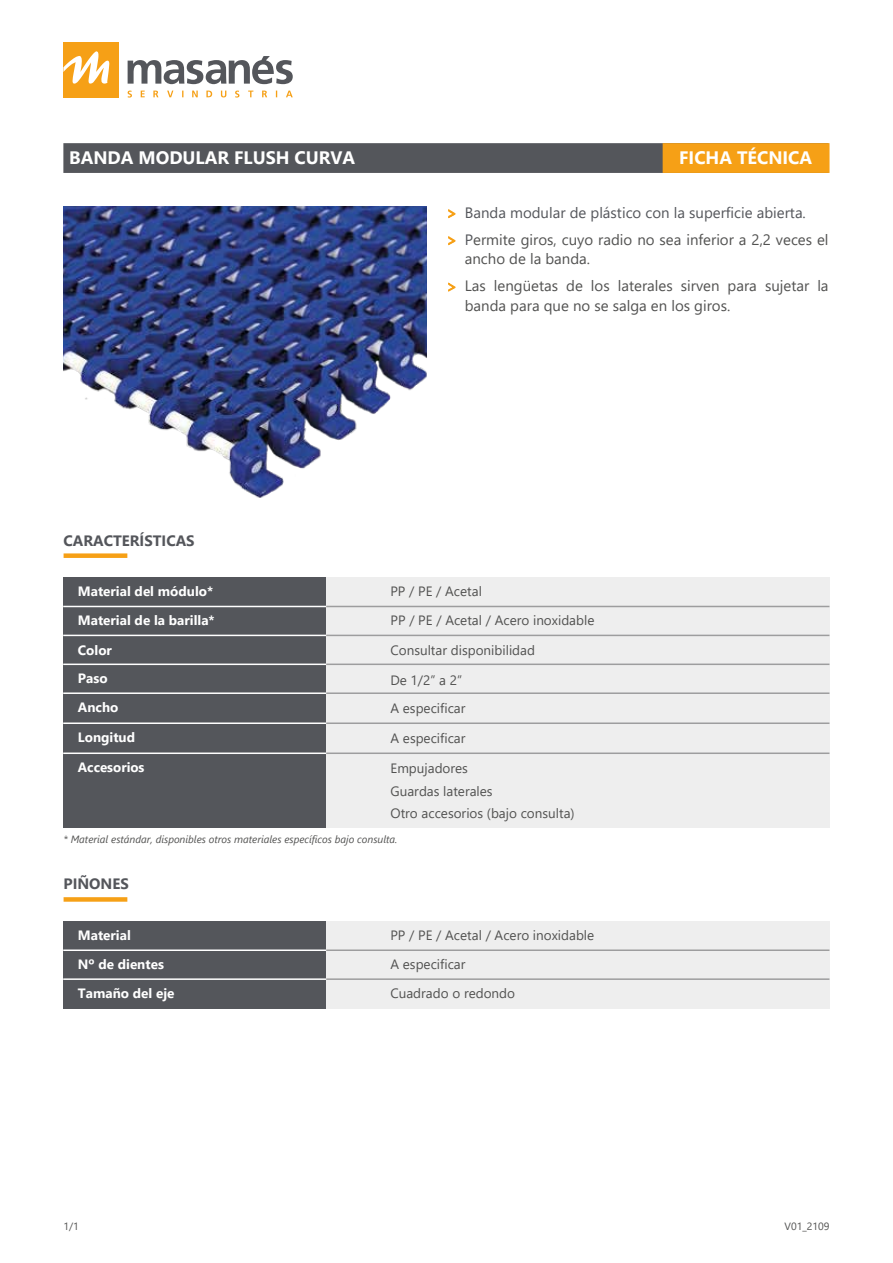
<style>
.page{position:relative;width:893px;height:1263px;background:#fff}
.page>*{position:absolute;margin:0;border:0;box-sizing:border-box;transform-origin:0 0}
.t1{font:700 18px "Segoe UI";color:#fff}
.t2{font:16.2px/27px "Segoe UI";color:#f6a016;scale:.93 1}
.t3{font:15px/27px "Segoe UI";color:#525251}
.t4{font:15px/27px "Segoe UI";color:#54565b}
.t5{font:700 15px "Segoe UI";color:#54565b}
.t6{font:13.5px/28.7px "Segoe UI";color:#525251}
.t7{font:700 13.5px/28.7px "Segoe UI";color:#fff}
.t8{font:italic 10.5px "Segoe UI";color:#525251}
.t9{font:10.5px "Segoe UI";color:#525251}
.s1{color:#525251}
</style>
<div class="page">
<div style="left:63px;top:143px;width:765px;height:30px;background:#54565b"></div>
<div style="left:663px;top:143px;width:166px;height:30px;background:#f6a016"></div>
<div style="left:63px;top:42px;width:55px;height:55px;background:#f6a016"></div>
<svg style="left:63px;top:51px;width:46px;height:33px"></svg>
<svg style="left:128px;top:56px;width:165px;height:28px"></svg>
<svg style="left:128px;top:91px;width:165px;height:7px"></svg>
<svg style="left:448px;top:209px;width:8px;height:10px"></svg>
<svg style="left:448px;top:236px;width:8px;height:10px"></svg>
<svg style="left:448px;top:282px;width:8px;height:10px"></svg>
<img style="left:64px;top:207px;width:363px;height:291px">
<div style="left:63px;top:577px;width:767px;height:251px;background:#eee"></div>
<div style="left:63px;top:577px;width:263px;height:251px;background:#54565b"></div>
<div style="left:64px;top:553px;width:63px;height:5px;background:#f6a016"></div>
<hr style="left:63px;top:606px;width:263px;height:1px;background:#fff">
<hr style="left:63px;top:635px;width:263px;height:1px;background:#fff">
<hr style="left:63px;top:663px;width:263px;height:2px;background:#fff">
<hr style="left:63px;top:692px;width:263px;height:2px;background:#fff">
<hr style="left:326px;top:606px;width:503px;height:1px;background:#9d9d9e">
<hr style="left:326px;top:635px;width:503px;height:1px;background:#9d9d9e">
<hr style="left:326px;top:663px;width:503px;height:2px;background:#9d9d9e">
<hr style="left:326px;top:692px;width:503px;height:2px;background:#9d9d9e">
<hr style="left:63px;top:722px;width:263px;height:2px;background:#fff">
<hr style="left:326px;top:722px;width:503px;height:2px;background:#9d9d9e">
<hr style="left:63px;top:752px;width:263px;height:2px;background:#fff">
<hr style="left:326px;top:752px;width:503px;height:2px;background:#9d9d9e">
<div style="left:63px;top:921px;width:767px;height:87px;background:#eee"></div>
<div style="left:63px;top:921px;width:263px;height:87px;background:#54565b"></div>
<div style="left:64px;top:897px;width:63px;height:5px;background:#f6a016"></div>
<hr style="left:63px;top:949px;width:263px;height:2px;background:#fff">
<hr style="left:63px;top:978px;width:263px;height:2px;background:#fff">
<hr style="left:326px;top:949px;width:503px;height:2px;background:#9d9d9e">
<hr style="left:326px;top:978px;width:503px;height:2px;background:#9d9d9e">
<h1 class="t1" style="left:69px;top:141px;width:288px">BANDA MODULAR FLUSH CURVA</h1>
<h1 class="t1" style="left:679px;top:141px;width:134px">FICHA TÉCNICA</h1>
<p class="t5" style="left:63px;top:526px;width:133px">CARACTERÍSTICAS</p>
<p class="t2" style="left:447px;top:198px;width:13px">&gt; &gt;</p>
<p class="t4" style="left:465px;top:198px;width:365px">Banda modular de plástico con la superficie abierta.<br>P<span class="s1">ermite giros, cuyo radio no sea inferior a 2,2 veces el</span></p>
<p class="t3" style="left:465px;top:244px;width:365px">ancho de la banda.<br>Las lengüetas de los laterales sirven para sujetar la</p>
<p class="t3" style="left:465px;top:291px;width:267px">banda para que no se salga en los giros.</p>
<p class="t7" style="left:78px;top:576px;width:138px">Material del módulo*<br>Material de la barilla*</p>
<p class="t7" style="left:78px;top:634px;width:42px">Color<br>Paso<br>Ancho</p>
<p class="t7" style="left:78px;top:722px;width:59px">Longitud</p>
<p class="t6" style="left:390px;top:723px;width:76px">A especificar</p>
<p class="t6" style="left:390px;top:756px;width:186px;line-height:22.5px">Empujadores<br>Guardas laterales<br>Otro accesorios (bajo consulta)</p>
<p class="t6" style="left:390px;top:576px;width:93px">PP / PE / Acetal</p>
<p class="t6" style="left:390px;top:604px;width:205px">PP / PE / Acetal / Acero inoxidable</p>
<p class="t6" style="left:390px;top:634px;width:146px">Consultar disponibilidad</p>
<p class="t6" style="left:390px;top:664px;width:77px">De 1/2” a 2”<br>A especificar</p>
<p class="t7" style="left:78px;top:752px;width:68px">Accesorios</p>
<p class="t8" style="left:63px;top:829px;width:335px">* Material estándar, disponibles otros materiales específicos bajo consulta.</p>
<p class="t5" style="left:63px;top:870px;width:67px">PIÑONES</p>
<p class="t7" style="left:78px;top:920px;width:88px">Material<br>Nº de dientes</p>
<p class="t7" style="left:78px;top:978px;width:98px">Tamaño del eje</p>
<p class="t6" style="left:390px;top:919px;width:205px">PP / PE / Acetal / Acero inoxidable<br>A especificar</p>
<p class="t6" style="left:390px;top:978px;width:126px">Cuadrado o redondo</p>
<p class="t9" style="left:63px;top:1216px;width:17px">1/1</p>
<p class="t9" style="left:784px;top:1216px;width:47px">V01_2109</p>
</div>
